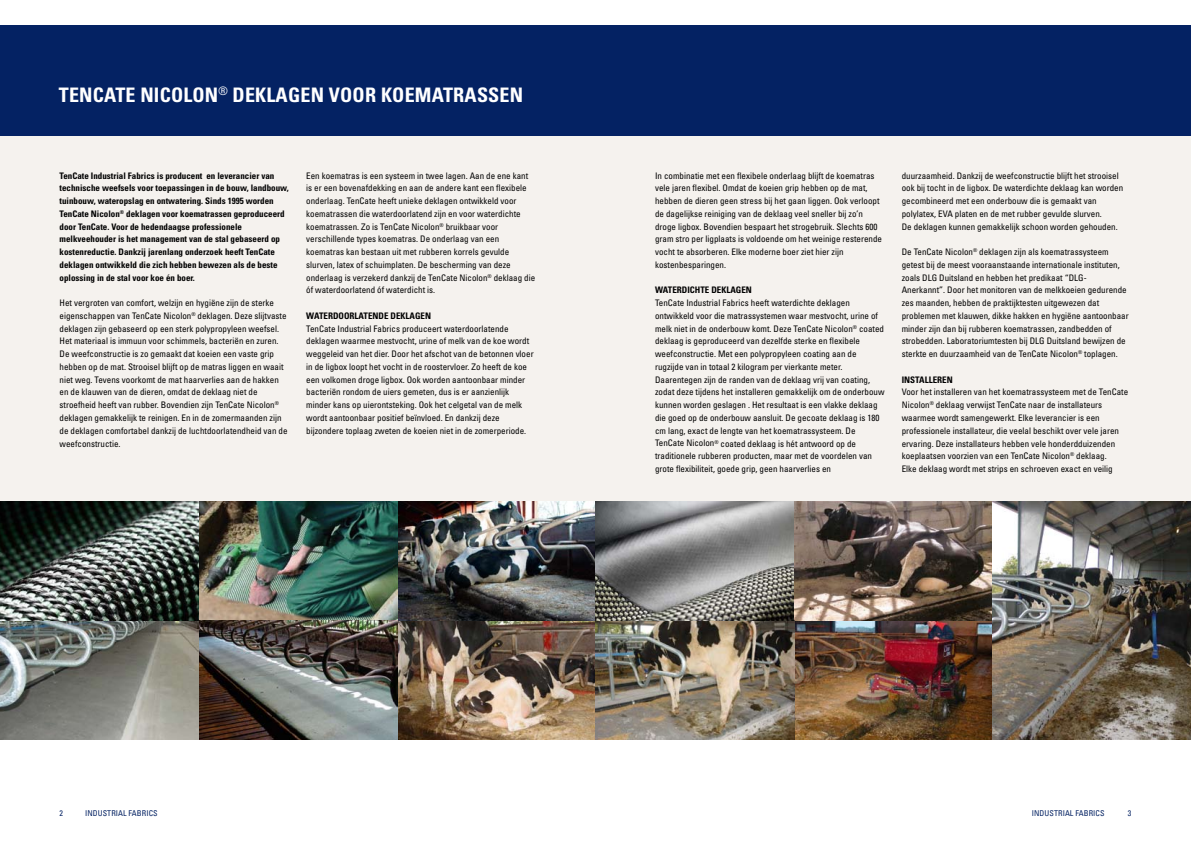
<style>
.page{position:relative;width:1191px;height:842px;background:#fff}
.page>*{position:absolute;margin:0;border:0;box-sizing:border-box;transform-origin:0 0}
.t1{font:700 condensed 20px "Univers";letter-spacing:.01em;color:#fff}
.t2{font:condensed 9px/12.8px "Univers";color:#000}
.t3{font:700 condensed 9px/12.8px "Univers";color:#000}
.t4{font:condensed 8px "Univers";letter-spacing:.01em;color:#042263}
</style>
<div class="page">
<div style="left:595px;top:136px;width:596px;height:604px;background:#f5f2ee"></div>
<div style="left:587px;top:26px;width:604px;height:110px;background:#042263"></div>
<img style="left:794px;top:621px;width:198px;height:119px">
<div style="left:0;top:26px;width:604px;height:110px;background:#042263"></div>
<div style="left:0;top:136px;width:595px;height:604px;background:#f5f2ee"></div>
<img style="left:397px;top:621px;width:198px;height:119px">
<svg style="left:794px;top:502px;width:198px;height:119px;background:#6c5e53"></svg>
<img style="left:992px;top:502px;width:199px;height:238px">
<img style="left:595px;top:621px;width:199px;height:119px">
<img style="left:397px;top:502px;width:198px;height:119px">
<svg style="left:595px;top:502px;width:199px;height:119px;background:#878685"></svg>
<img style="left:198px;top:502px;width:199px;height:119px">
<img style="left:198px;top:621px;width:199px;height:119px">
<svg style="left:0;top:621px;width:198px;height:119px;background:#84867f"></svg>
<svg style="left:0;top:502px;width:198px;height:119px;background:#4c544f"></svg>
<h1 class="t1" style="left:59px;top:83px;width:199px">TENCATE NICOLON<sup>®</sup> Deklagen</h1>
<h1 class="t1" style="left:329px;top:83px;width:24px">voor</h1>
<h1 class="t1" style="left:381px;top:83px;width:64px">Koematrassen</h1>
<p class="t3" style="left:60px;top:169px;width:231px">TenCate Industrial Fabrics is producent en leverancier van technische weefsels voor toepassingen in de bouw, landbouw, tuinbouw, wateropslag en ontwatering. Sinds 1995 worden TenCate Nicolon<sup>®</sup> deklagen voor koematrassen geproduceerd door TenCate. Voor de hedendaagse professionele melkveehouder is het management van de stal gebaseerd op kostenreductie. Dankzij jarenlang onderzoek heeft TenCate deklagen ontwikkeld die zich hebben bewezen als de beste oplossing in de stal voor koe én boer.</p>
<p class="t2" style="left:60px;top:296px;width:229px">Het vergroten van comfort, welzijn en hygiëne zijn de sterke eigenschappen van TenCate Nicolon<sup>®</sup> deklagen. Deze slijtvaste deklagen zijn gebaseerd op een sterk polypropyleen weefsel.<br>Het materiaal is immuun voor schimmels, bacteriën en zuren.<br>De weefconstructie is zo gemaakt dat koeien een vaste grip hebben op de mat. Strooisel blijft op de matras liggen en waait niet weg. Tevens voorkomt de mat haarverlies aan de hakken en de klauwen van de dieren, omdat de deklaag niet de stroefheid heeft van rubber. Bovendien zijn TenCate Nicolon<sup>® </sup>deklagen gemakkelijk te reinigen. En in de zomermaanden zijn de deklagen comfortabel dankzij de luchtdoorlatendheid van de weefconstructie.</p>
<p class="t2" style="left:306px;top:169px;width:230px">Een koematras is een systeem in twee lagen. Aan de ene kant is er een bovenafdekking en aan de andere kant een flexibele onderlaag. TenCate heeft unieke deklagen ontwikkeld voor koematrassen die waterdoorlatend zijn en voor waterdichte koematrassen. Zo is TenCate Nicolon<sup>®</sup> bruikbaar voor verschillende types koematras. De onderlaag van een koematras kan bestaan uit met rubberen korrels gevulde slurven, latex of schuimplaten. De bescherming van deze onderlaag is verzekerd dankzij de TenCate Nicolon<sup>®</sup> deklaag die óf waterdoorlatend óf waterdicht is.</p>
<p class="t3" style="left:306px;top:309px;width:126px">WATERDOORLATENDE DEKLAGEN</p>
<p class="t2" style="left:306px;top:322px;width:229px">TenCate Industrial Fabrics produceert waterdoorlatende deklagen waarmee mestvocht, urine of melk van de koe wordt weggeleid van het dier. Door het afschot van de betonnen vloer in de ligbox loopt het vocht in de roostervloer. Zo heeft de koe een volkomen droge ligbox. Ook worden aantoonbaar minder bacteriën rondom de uiers gemeten, dus is er aanzienlijk minder kans op uierontsteking. Ook het celgetal van de melk wordt aantoonbaar positief beïnvloed. En dankzij deze bijzondere toplaag zweten de koeien niet in de zomerperiode.</p>
<p class="t2" style="left:655px;top:169px;width:228px">In combinatie met een flexibele onderlaag blijft de koematras vele jaren flexibel. Omdat de koeien grip hebben op de mat, hebben de dieren geen stress bij het gaan liggen. Ook verloopt de dagelijkse reiniging van de deklaag veel sneller bij zo’n droge ligbox. Bovendien bespaart het strogebruik. Slechts 600 gram stro per ligplaats is voldoende om het weinige resterende vocht te absorberen. Elke moderne boer ziet hier zijn kostenbesparingen.</p>
<p class="t3" style="left:655px;top:284px;width:98px">WATERDICHTE DEKLAGEN</p>
<p class="t2" style="left:655px;top:296px;width:231px">TenCate Industrial Fabrics heeft waterdichte deklagen ontwikkeld voor die matrassystemen waar mestvocht, urine of melk niet in de onderbouw komt. Deze TenCate Nicolon<sup>®</sup> coated deklaag is geproduceerd van dezelfde sterke en flexibele weefconstructie. Met een polypropyleen coating aan de rugzijde van in totaal 2 kilogram per vierkante meter.<br>Daarentegen zijn de randen van de deklaag vrij van coating, zodat deze tijdens het installeren gemakkelijk om de onderbouw kunnen worden geslagen . Het resultaat is een vlakke deklaag die goed op de onderbouw aansluit. De gecoate deklaag is 180 cm lang, exact de lengte van het koematrassysteem. De TenCate Nicolon<sup>®</sup> coated deklaag is hét antwoord op de traditionele rubberen producten, maar met de voordelen van grote flexibiliteit, goede grip, geen haarverlies en</p>
<p class="t2" style="left:901px;top:169px;width:223px">duurzaamheid. Dankzij de weefconstructie blijft het strooisel ook bij tocht in de ligbox. De waterdichte deklaag kan worden gecombineerd met een onderbouw die is gemaakt van polylatex, EVA platen en de met rubber gevulde slurven.<br>De deklagen kunnen gemakkelijk schoon worden gehouden.</p>
<p class="t2" style="left:901px;top:245px;width:228px">De TenCate Nicolon<sup>®</sup> deklagen zijn als koematrassysteem getest bij de meest vooraanstaande internationale instituten, zoals DLG Duitsland en hebben het predikaat “DLG-Anerkannt”. Door het monitoren van de melkkoeien gedurende zes maanden, hebben de praktijktesten uitgewezen dat problemen met klauwen, dikke hakken en hygiëne aantoonbaar minder zijn dan bij rubberen koematrassen, zandbedden of strobedden. Laboratoriumtesten bij DLG Duitsland bewijzen de sterkte en duurzaamheid van de TenCate Nicolon<sup>®</sup> toplagen.</p>
<p class="t3" style="left:901px;top:373px;width:52px">INSTALLEREN</p>
<p class="t2" style="left:901px;top:386px;width:228px">Voor het installeren van het koematrassysteem met de TenCate Nicolon<sup>®</sup> deklaag verwijst TenCate naar de installateurs waarmee wordt samengewerkt. Elke leverancier is een professionele installateur, die veelal beschikt over vele jaren ervaring. Deze installateurs hebben vele honderdduizenden koeplaatsen voorzien van een TenCate Nicolon<sup>®</sup> deklaag.<br>Elke deklaag wordt met strips en schroeven exact en veilig</p>
<p class="t4" style="left:60px;top:808px;width:5px">2</p>
<p class="t4" style="left:85px;top:808px;width:74px">INDUSTRIAL FABRICS</p>
<p class="t4" style="left:1032px;top:808px;width:74px">INDUSTRIAL FABRICS</p>
<p class="t4" style="left:1127px;top:808px;width:5px">3</p>
</div>
